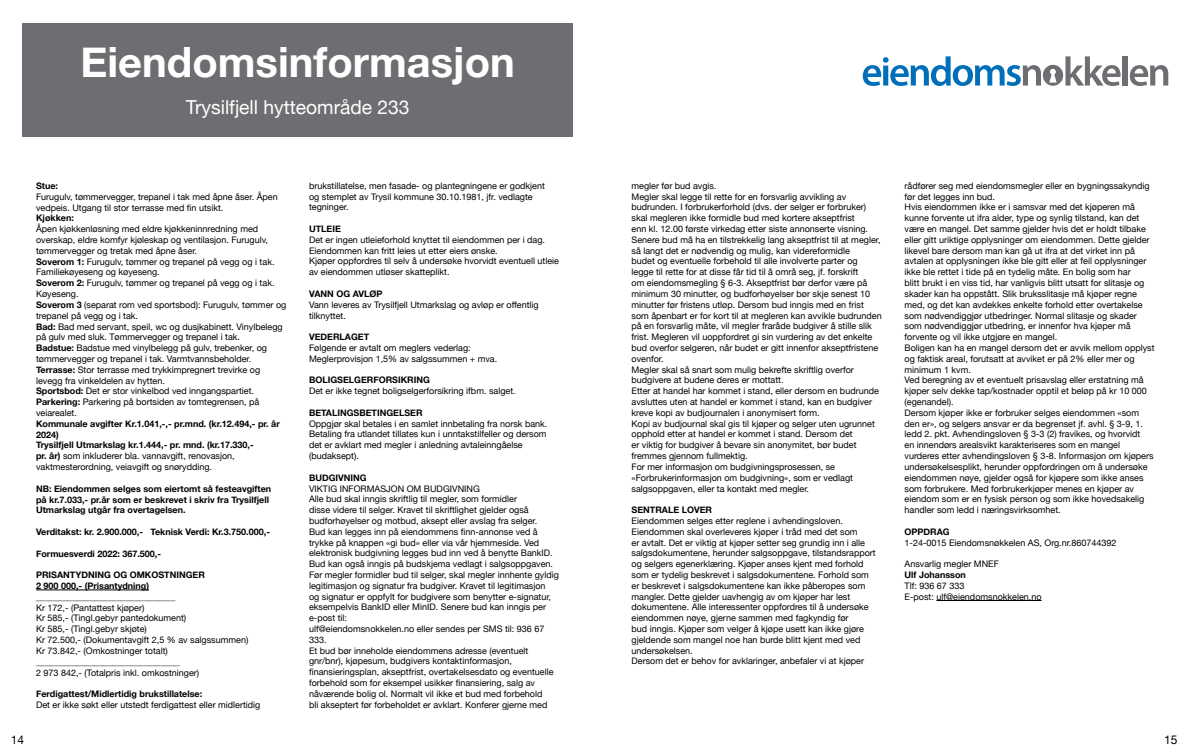
<style>
.page{position:relative;width:1191px;height:752px;background:#fff}
.page>*{position:absolute;margin:0;border:0;box-sizing:border-box;transform-origin:0 0}
.t1{font:700 41.7px "Helvetica Neue";color:#fff}
.t2{font:19.2px "Helvetica Neue";color:#fff}
.t3{font:12px "Helvetica Neue";color:#000}
.t4{font:9px/10.8px "Helvetica Neue";color:#000}
.t5{font:700 9px/10.8px "Helvetica Neue";color:#000}
.s1{font-weight:700}
.s2{font-weight:400}
</style>
<div class="page">
<div style="left:1122px;top:56px;width:5px;height:29px;background:#6d6e71"></div>
<svg style="left:1129px;top:65px;width:39px;height:21px"></svg>
<svg style="left:862px;top:56px;width:258px;height:30px"></svg>
<hr style="left:36px;top:589px;width:113px;height:1px;background:#000">
<hr style="left:936px;top:600px;width:105px;height:1px;background:#000">
<div style="left:23px;top:23px;width:550px;height:113px;background:#6d6e71"></div>
<h1 class="t1" style="left:80px;top:36px;width:436px">Eiendomsinformasjon</h1>
<h2 class="t2" style="left:186px;top:93px;width:225px">Trysilfjell hytteområde 233</h2>
<p class="t5" style="left:36px;top:180px;width:24px">Stue:</p>
<p class="t4" style="left:36px;top:191px;width:243px">Furugulv, tømmervegger, trepanel i tak med åpne åser. Åpen vedpeis. Utgang til stor terrasse med fin utsikt.</p>
<p class="t5" style="left:36px;top:212px;width:39px">Kjøkken:</p>
<p class="t4" style="left:36px;top:224px;width:252px">Åpen kjøkkenløsning med eldre kjøkkeninnredning med overskap, eldre komfyr kjøleskap og ventilasjon. Furugulv, tømmervegger og tretak med åpne åser.<br><span class="s1">Soverom 1:</span> Furugulv, tømmer og trepanel på vegg og i tak.<br>Familiekøyeseng og køyeseng.<br><span class="s1">Soverom 2:</span> Furugulv, tømmer og trepanel på vegg og i tak.<br>Køyeseng.<br><span class="s1">Soverom 3</span> (separat rom ved sportsbod): Furugulv, tømmer og trepanel på vegg og i tak.<br><span class="s1">Bad:</span> Bad med servant, speil, wc og dusjkabinett. Vinylbelegg på gulv med sluk. Tømmervegger og trepanel i tak.<br><span class="s1">Badstue:</span> Badstue med vinylbelegg på gulv, trebenker, og tømmervegger og trepanel i tak. Varmtvannsbeholder.<br><span class="s1">Terrasse:</span> Stor terrasse med trykkimpregnert trevirke og levegg fra vinkeldelen av hytten.<br><span class="s1">Sportsbod:</span> Det er stor vinkelbod ved inngangspartiet.<br><span class="s1">Parkering:</span> Parkering på bortsiden av tomtegrensen, på veiarealet.</p>
<p class="t5" style="left:36px;top:418px;width:245px">Kommunale avgifter Kr.1.041,-,- pr.mnd. (kr.12.494,- pr. år 2024)<br>Trysilfjell Utmarkslag kr.1.444,- pr. mnd. (kr.17.330,-<br>pr. år) <span class="s2">som inkluderer bla. vannavgift, renovasjon, vaktmesterordning, veiavgift og snørydding.</span></p>
<p class="t5" style="left:36px;top:482px;width:237px">NB: Eiendommen selges som eiertomt så festeavgiften på kr.7.033,- pr.år som er beskrevet i skriv fra Trysilfjell<br>Utmarkslag utgår fra overtagelsen.</p>
<p class="t5" style="left:36px;top:526px;width:235px">Verditakst: kr. 2.900.000,- Teknisk Verdi: Kr.3.750.000,-</p>
<p class="t5" style="left:36px;top:547px;width:127px">Formuesverdi 2022: 367.500,-</p>
<p class="t4" style="left:36px;top:569px;width:214px"><span class="s1">PRISANTYDNING OG OMKOSTNINGER<br>2 900 000,- (Prisantydning) ____________________________</span>___<br>Kr 172,- (Pantattest kjøper)<br>Kr 585,- (Tingl.gebyr pantedokument)<br>Kr 585,- (Tingl.gebyr skjøte)<br>Kr 72.500,- (Dokumentavgift 2,5 % av salgssummen)<br>Kr 73.842,- (Omkostninger totalt) ________________________________<br>2 973 842,- (Totalpris inkl. omkostninger)</p>
<p class="t5" style="left:36px;top:688px;width:168px">Ferdigattest/Midlertidig brukstillatelse:</p>
<p class="t4" style="left:36px;top:699px;width:226px">Det er ikke søkt eller utstedt ferdigattest eller midlertidig</p>
<p class="t4" style="left:309px;top:180px;width:237px">brukstillatelse, men fasade- og plantegningene er godkjent og stemplet av Trysil kommune 30.10.1981, jfr. vedlagte tegninger.</p>
<p class="t5" style="left:309px;top:223px;width:33px">UTLEIE</p>
<p class="t4" style="left:309px;top:234px;width:251px">Det er ingen utleieforhold knyttet til eiendommen per i dag.<br>Eiendommen kan fritt leies ut etter eiers ønske.<br>Kjøper oppfordres til selv å undersøke hvorvidt eventuell utleie av eiendommen utløser skatteplikt.</p>
<p class="t5" style="left:309px;top:288px;width:75px">VANN OG AVLØP</p>
<p class="t4" style="left:309px;top:299px;width:231px">Vann leveres av Trysilfjell Utmarkslag og avløp er offentlig tilknyttet.</p>
<p class="t5" style="left:309px;top:331px;width:62px">VEDERLAGET</p>
<p class="t4" style="left:309px;top:342px;width:190px">Følgende er avtalt om meglers vederlag:<br>Meglerprovisjon 1,5% av salgssummen + mva.</p>
<p class="t5" style="left:309px;top:374px;width:122px">BOLIGSELGERFORSIKRING</p>
<p class="t4" style="left:309px;top:386px;width:208px">Det er ikke tegnet boligselgerforsikring ifbm. salget.</p>
<p class="t5" style="left:309px;top:407px;width:115px">BETALINGSBETINGELSER</p>
<p class="t4" style="left:309px;top:418px;width:240px">Oppgjør skal betales i en samlet innbetaling fra norsk bank.<br>Betaling fra utlandet tillates kun i unntakstilfeller og dersom det er avklart med megler i anledning avtaleinngåelse (budaksept).</p>
<p class="t5" style="left:309px;top:471px;width:59px">BUDGIVNING</p>
<p class="t4" style="left:309px;top:483px;width:251px">VIKTIG INFORMASJON OM BUDGIVNING<br>Alle bud skal inngis skriftlig til megler, som formidler<br>disse videre til selger. Kravet til skriftlighet gjelder også budforhøyelser og motbud, aksept eller avslag fra selger.<br>Bud kan legges inn på eiendommens finn-annonse ved å trykke på knappen «gi bud» eller via vår hjemmeside. Ved elektronisk budgivning legges bud inn ved å benytte BankID.<br>Bud kan også inngis på budskjema vedlagt i salgsoppgaven.<br>Før megler formidler bud til selger, skal megler innhente gyldig legitimasjon og signatur fra budgiver. Kravet til legitimasjon<br>og signatur er oppfylt for budgivere som benytter e-signatur, eksempelvis BankID eller MinID. Senere bud kan inngis per e-post til:<br>ulf@eiendomsnokkelen.no eller sendes per SMS til: 936 67<br>333.<br>Et bud bør inneholde eiendommens adresse (eventuelt gnr/bnr), kjøpesum, budgivers kontaktinformasjon, finansieringsplan, akseptfrist, overtakelsesdato og eventuelle forbehold som for eksempel usikker finansiering, salg av nåværende bolig ol. Normalt vil ikke et bud med forbehold<br>bli akseptert før forbeholdet er avklart. Konferer gjerne med</p>
<p class="t4" style="left:631px;top:180px;width:252px">megler før bud avgis.<br>Megler skal legge til rette for en forsvarlig avvikling av budrunden. I forbrukerforhold (dvs. der selger er forbruker) skal megleren ikke formidle bud med kortere akseptfrist<br>enn kl. 12.00 første virkedag etter siste annonserte visning.<br>Senere bud må ha en tilstrekkelig lang akseptfrist til at megler, så langt det er nødvendig og mulig, kan videreformidle<br>budet og eventuelle forbehold til alle involverte parter og legge til rette for at disse får tid til å områ seg, jf. forskrift<br>om eiendomsmegling § 6-3. Akseptfrist bør derfor være på minimum 30 minutter, og budforhøyelser bør skje senest 10 minutter før fristens utløp. Dersom bud inngis med en frist som åpenbart er for kort til at megleren kan avvikle budrunden på en forsvarlig måte, vil megler fraråde budgiver å stille slik frist. Megleren vil uoppfordret gi sin vurdering av det enkelte bud overfor selgeren, når budet er gitt innenfor akseptfristene ovenfor.<br>Megler skal så snart som mulig bekrefte skriftlig overfor budgivere at budene deres er mottatt.<br>Etter at handel har kommet i stand, eller dersom en budrunde avsluttes uten at handel er kommet i stand, kan en budgiver kreve kopi av budjournalen i anonymisert form.<br>Kopi av budjournal skal gis til kjøper og selger uten ugrunnet opphold etter at handel er kommet i stand. Dersom det<br>er viktig for budgiver å bevare sin anonymitet, bør budet fremmes gjennom fullmektig.<br>For mer informasjon om budgivningsprosessen, se «Forbrukerinformasjon om budgivning», som er vedlagt salgsoppgaven, eller ta kontakt med megler.</p>
<p class="t5" style="left:631px;top:504px;width:82px">SENTRALE LOVER</p>
<p class="t4" style="left:631px;top:515px;width:246px">Eiendommen selges etter reglene i avhendingsloven.<br>Eiendommen skal overleveres kjøper i tråd med det som<br>er avtalt. Det er viktig at kjøper setter seg grundig inn i alle salgsdokumentene, herunder salgsoppgave, tilstandsrapport og selgers egenerklæring. Kjøper anses kjent med forhold som er tydelig beskrevet i salgsdokumentene. Forhold som er beskrevet i salgsdokumentene kan ikke påberopes som mangler. Dette gjelder uavhengig av om kjøper har lest dokumentene. Alle interessenter oppfordres til å undersøke eiendommen nøye, gjerne sammen med fagkyndig før<br>bud inngis. Kjøper som velger å kjøpe usett kan ikke gjøre gjeldende som mangel noe han burde blitt kjent med ved undersøkelsen.<br>Dersom det er behov for avklaringer, anbefaler vi at kjøper</p>
<p class="t4" style="left:904px;top:180px;width:251px">rådfører seg med eiendomsmegler eller en bygningssakyndig før det legges inn bud.<br>Hvis eiendommen ikke er i samsvar med det kjøperen må kunne forvente ut ifra alder, type og synlig tilstand, kan det være en mangel. Det samme gjelder hvis det er holdt tilbake eller gitt uriktige opplysninger om eiendommen. Dette gjelder likevel bare dersom man kan gå ut ifra at det virket inn på avtalen at opplysningen ikke ble gitt eller at feil opplysninger ikke ble rettet i tide på en tydelig måte. En bolig som har<br>blitt brukt i en viss tid, har vanligvis blitt utsatt for slitasje og skader kan ha oppstått. Slik bruksslitasje må kjøper regne med, og det kan avdekkes enkelte forhold etter overtakelse som nødvendiggjør utbedringer. Normal slitasje og skader som nødvendiggjør utbedring, er innenfor hva kjøper må forvente og vil ikke utgjøre en mangel.<br>Boligen kan ha en mangel dersom det er avvik mellom opplyst og faktisk areal, forutsatt at avviket er på 2% eller mer og minimum 1 kvm.<br>Ved beregning av et eventuelt prisavslag eller erstatning må kjøper selv dekke tap/kostnader opptil et beløp på kr 10 000 (egenandel).<br>Dersom kjøper ikke er forbruker selges eiendommen «som den er», og selgers ansvar er da begrenset jf. avhl. § 3-9, 1. ledd 2. pkt. Avhendingsloven § 3-3 (2) fravikes, og hvorvidt<br>en innendørs arealsvikt karakteriseres som en mangel vurderes etter avhendingsloven § 3-8. Informasjon om kjøpers undersøkelsesplikt, herunder oppfordringen om å undersøke eiendommen nøye, gjelder også for kjøpere som ikke anses som forbrukere. Med forbrukerkjøper menes en kjøper av eiendom som er en fysisk person og som ikke hovedsakelig handler som ledd i næringsvirksomhet.</p>
<p class="t5" style="left:904px;top:525px;width:47px">OPPDRAG</p>
<p class="t4" style="left:904px;top:537px;width:213px">1-24-0015 Eiendomsnøkkelen AS, Org.nr.860744392</p>
<p class="t4" style="left:904px;top:558px;width:96px">Ansvarlig megler MNEF</p>
<p class="t5" style="left:904px;top:569px;width:63px">Ulf Johansson</p>
<p class="t4" style="left:904px;top:580px;width:138px">Tlf: 936 67 333<br>E-post: ulf@eiendomsnokkelen.no</p>
<h3 class="t3" style="left:11px;top:730px;width:15px">14</h3>
<h3 class="t3" style="left:1164px;top:730px;width:15px">15</h3>
</div>
